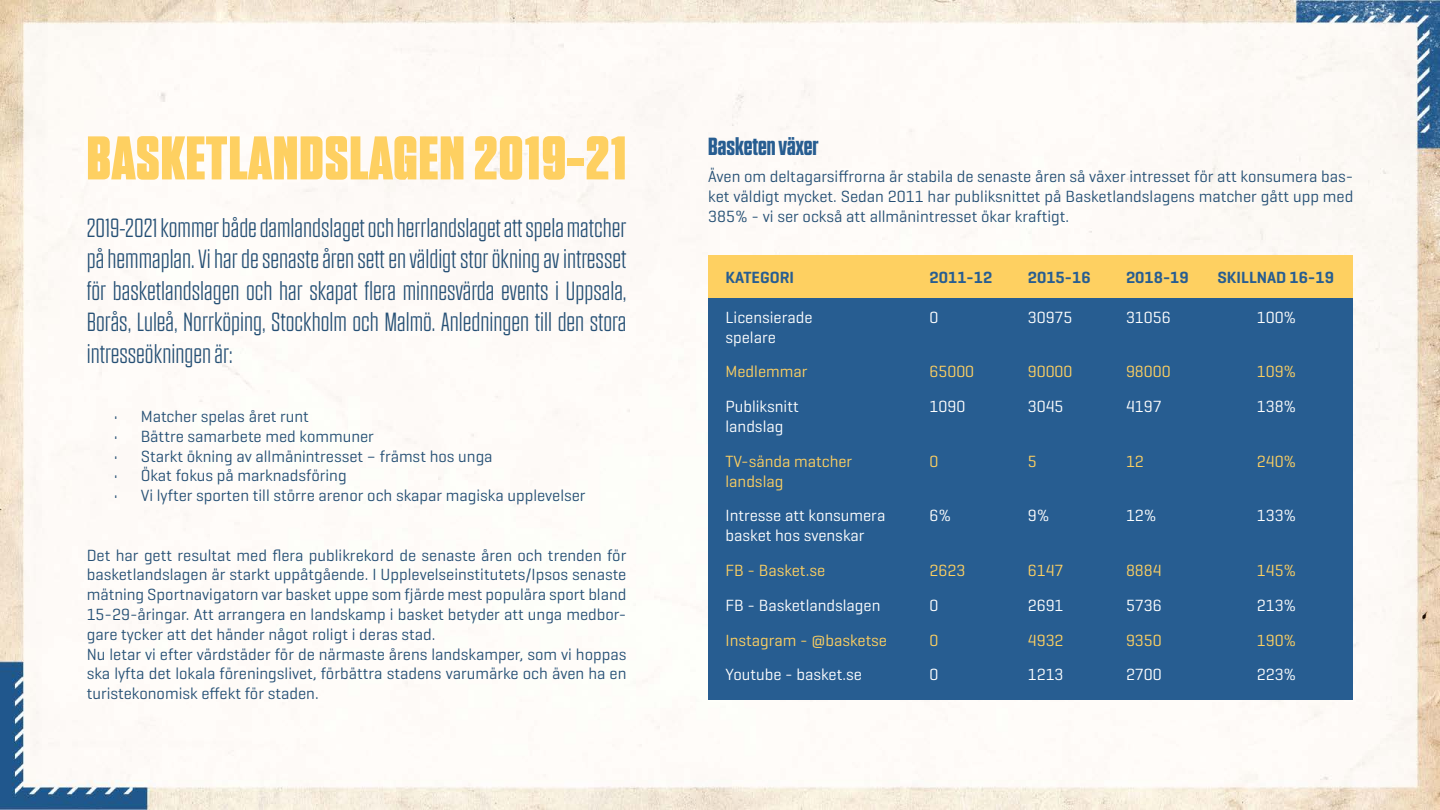
<style>
.page{position:relative;width:1440px;height:810px;background:#fff}
.page>*{position:absolute;margin:0;border:0;box-sizing:border-box;transform-origin:0 0}
.t1{font:61.5px "NTF Grand Black";letter-spacing:.02em;color:#fed061}
.t2{font:26.25px/31.5px "NTF Grand Light";color:#265075;text-align:justify}
.t3{font:24.75px "NTF Grand Bold";letter-spacing:-.005em;color:#275d91}
.t4{font:16.5px/19.8px "Geogrotesque";color:#265075;text-align:justify}
.t5{font:16.5px "Geogrotesque";color:#fff}
.t6{font:16.5px "Geogrotesque";color:#fed061}
.t7{font:600 16.5px "Geogrotesque";color:#275d91}
</style>
<div class="page">
<img style="left:0;top:0;width:1440px;height:810px">
<div style="left:708px;top:298px;width:645px;height:401px;background:#275d91"></div>
<div style="left:708px;top:255px;width:645px;height:43px;background:#fed061"></div>
<p class="t1" style="left:87px;top:122px;width:541px">BASKETLANDSLAGEN 2019-21</p>
<p class="t3" style="left:708px;top:132px;width:112px">Basketen växer</p>
<p class="t4" style="left:708px;top:166px;width:647px">Även om deltagarsiffrorna är stabila de senaste åren så växer intresset för att konsumera bas&shy;ket väldigt mycket. Sedan 2011 har publiksnittet på Basketlandslagens matcher gått upp med 385% - vi ser också att allmänintresset ökar kraftigt.</p>
<p class="t2" style="left:87px;top:211px;width:541px">2019-2021 kommer både damlandslaget och herrlandslaget att spela matcher på hemmaplan. Vi har de senaste åren sett en väldigt stor ökning av intresset för basketlandslagen och har skapat flera minnesvärda events i Uppsala, Borås, Luleå, Norrköping, Stockholm och Malmö. Anledningen till den stora intresseökningen är:</p>
<p class="t7" style="left:726px;top:267px;width:70px">KATEGORI</p>
<p class="t7" style="left:930px;top:267px;width:64px">2011-12</p>
<p class="t7" style="left:1028px;top:267px;width:64px">2015-16</p>
<p class="t7" style="left:1126px;top:267px;width:64px">2018-19</p>
<p class="t7" style="left:1218px;top:267px;width:118px">SKILLNAD 16-19</p>
<p class="t5" style="left:726px;top:307px;width:88px">Licensierade</p>
<p class="t5" style="left:930px;top:307px;width:10px">0</p>
<p class="t5" style="left:1028px;top:307px;width:46px">30975</p>
<p class="t5" style="left:1126px;top:307px;width:46px">31056</p>
<p class="t5" style="left:1257px;top:307px;width:41px">100%</p>
<p class="t5" style="left:726px;top:327px;width:52px">spelare</p>
<p class="t6" style="left:726px;top:361px;width:83px">Medlemmar</p>
<p class="t6" style="left:930px;top:361px;width:46px">65000</p>
<p class="t6" style="left:1028px;top:361px;width:46px">90000</p>
<p class="t6" style="left:1126px;top:361px;width:46px">98000</p>
<p class="t6" style="left:1257px;top:361px;width:41px">109%</p>
<p class="t5" style="left:726px;top:396px;width:75px">Publiksnitt</p>
<p class="t5" style="left:930px;top:396px;width:37px">1090</p>
<p class="t5" style="left:1028px;top:396px;width:37px">3045</p>
<p class="t5" style="left:1126px;top:396px;width:37px">4197</p>
<p class="t5" style="left:1257px;top:396px;width:41px">138%</p>
<p class="t5" style="left:726px;top:416px;width:59px">landslag</p>
<p class="t6" style="left:726px;top:451px;width:128px">TV-sända matcher</p>
<p class="t6" style="left:930px;top:451px;width:10px">0</p>
<p class="t6" style="left:1028px;top:451px;width:10px">5</p>
<p class="t6" style="left:1126px;top:451px;width:19px">12</p>
<p class="t6" style="left:1257px;top:451px;width:41px">240%</p>
<p class="t6" style="left:726px;top:471px;width:59px">landslag</p>
<p class="t5" style="left:726px;top:505px;width:161px">Intresse att konsumera</p>
<p class="t5" style="left:930px;top:505px;width:23px">6%</p>
<p class="t5" style="left:1028px;top:505px;width:23px">9%</p>
<p class="t5" style="left:1126px;top:505px;width:32px">12%</p>
<p class="t5" style="left:1257px;top:505px;width:41px">133%</p>
<p class="t5" style="left:726px;top:525px;width:141px">basket hos svenskar</p>
<p class="t6" style="left:726px;top:560px;width:101px">FB - Basket.se</p>
<p class="t6" style="left:930px;top:560px;width:37px">2623</p>
<p class="t6" style="left:1028px;top:560px;width:37px">6147</p>
<p class="t6" style="left:1126px;top:560px;width:37px">8884</p>
<p class="t6" style="left:1257px;top:560px;width:41px">145%</p>
<p class="t5" style="left:726px;top:595px;width:156px">FB - Basketlandslagen</p>
<p class="t5" style="left:930px;top:595px;width:10px">0</p>
<p class="t5" style="left:1028px;top:595px;width:37px">2691</p>
<p class="t5" style="left:1126px;top:595px;width:37px">5736</p>
<p class="t5" style="left:1257px;top:595px;width:41px">213%</p>
<p class="t6" style="left:726px;top:630px;width:163px">Instagram - @basketse</p>
<p class="t6" style="left:930px;top:630px;width:10px">0</p>
<p class="t6" style="left:1028px;top:630px;width:37px">4932</p>
<p class="t6" style="left:1126px;top:630px;width:37px">9350</p>
<p class="t6" style="left:1257px;top:630px;width:41px">190%</p>
<p class="t5" style="left:726px;top:664px;width:138px">Youtube - basket.se</p>
<p class="t5" style="left:930px;top:664px;width:10px">0</p>
<p class="t5" style="left:1028px;top:664px;width:37px">1213</p>
<p class="t5" style="left:1126px;top:664px;width:37px">2700</p>
<p class="t5" style="left:1257px;top:664px;width:41px">223%</p>
<p class="t4" style="left:114px;top:406px;width:197px">• Matcher spelas året runt</p>
<p class="t4" style="left:114px;top:426px;width:262px">• Bättre samarbete med kommuner</p>
<p class="t4" style="left:114px;top:446px;width:380px">• Starkt ökning av allmänintresset – främst hos unga</p>
<p class="t4" style="left:114px;top:465px;width:234px">• Ökat fokus på marknadsföring</p>
<p class="t4" style="left:114px;top:485px;width:473px">• Vi lyfter sporten till större arenor och skapar magiska upplevelser</p>
<p class="t4" style="left:87px;top:545px;width:541px">Det har gett resultat med flera publikrekord de senaste åren och trenden för basketlandslagen är starkt uppåtgående. I Upplevelseinstitutets/Ipsos senaste mätning Sportnavigatorn var basket uppe som fjärde mest populära sport bland 15-29-åringar. Att arrangera en landskamp i basket betyder att unga medbor&shy;gare tycker att det händer något roligt i deras stad.</p>
<p class="t4" style="left:87px;top:644px;width:541px">Nu letar vi efter värdstäder för de närmaste årens landskamper, som vi hoppas ska lyfta det lokala föreningslivet, förbättra stadens varumärke och även ha en turistekonomisk effekt för staden.</p>
</div>
